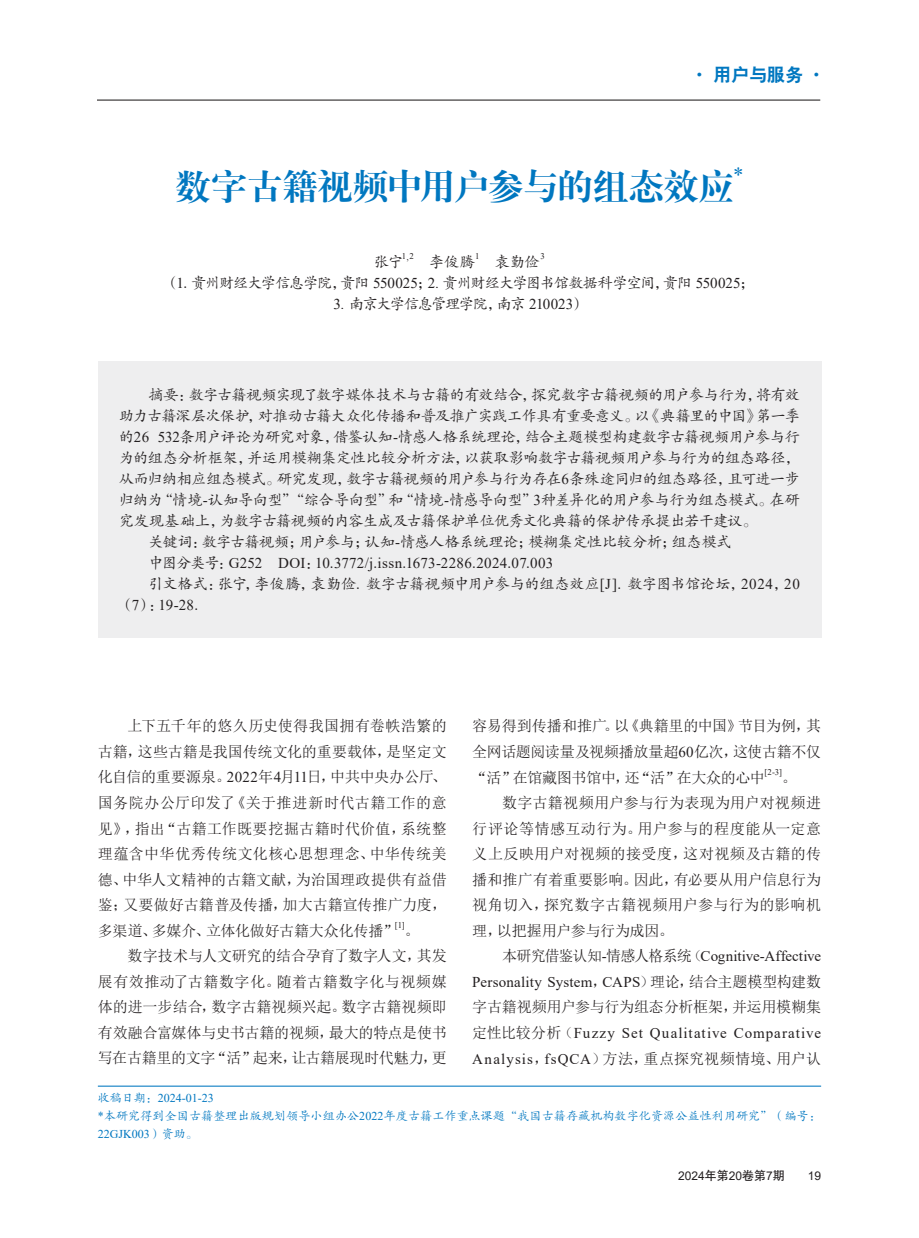
<style>
.page{position:relative;width:919px;height:1238px;background:#fff}
.page>*{position:absolute;margin:0;border:0;box-sizing:border-box;transform-origin:0 0}
.文章标题{font:36px "H Ya 4 gj";letter-spacing:-.03em;color:#0077c0}
.分类名{font:18px "H Yb 2 gj";color:#0077c0}
.正常段{font:15px/25.5px "Sim Sun";letter-spacing:-.01em;color:#231f20;text-align:justify}
.摘要{font:15px/21px "FZKTK GBK1 0";letter-spacing:-.025em;color:#231f20;text-align:justify}
.正常段-2{font:15px/25.5px "Times New Roman";letter-spacing:.055em;color:#231f20;text-align:justify}
.作者单位{font:15px/21px "FZKTK GBK1 0";letter-spacing:-.065em;color:#231f20;text-align:center}
.引用格式{font:15px/21px "FZKTK GBK1 0";letter-spacing:-.025em;color:#231f20}
.DOI值{font:15px "Times New Roman";letter-spacing:.015em;color:#231f20}
.关键字{font:15px "FZKTK GBK1 0";letter-spacing:-.015em;color:#231f20}
.作者{font:15px "FZKTK GBK1 0";letter-spacing:.005em;color:#231f20}
.基金项目{font:12px/18px "FZKTK GBK1 0";letter-spacing:.01em;color:#0077c0}
.日期{font:12px "Times New Roman";color:#0077c0}
.t1{font:12px "Arial";color:#231f20}
.正常段-3{font:8.7px "Times New Roman";color:#231f20}
.作者-2{font:8.7px "Times New Roman";color:#231f20}
.s1{font-family:"Adobe Song Std";font-weight:300}
.s2{font-family:"Times New Roman"}
.s3{font-family:"FZKTK GBK1 0"}
.s4{font-family:"Sim Sun"}
.s5{font-family:"H Yb 1 gj"}
</style>
<div class="page">
<hr style="left:97px;top:99px;width:723px;height:2px;background:#231f20">
<div style="left:98px;top:361px;width:723px;height:192px;background:#eeeeef"></div>
<div style="left:98px;top:550px;width:723px;height:87px;background:#eeeeef"></div>
<hr style="left:98px;top:1085px;width:723px;height:1px;background:#0077c0">
<p class="分类名" style="left:690px;top:66px;width:136px">· 用户与服务 ·</p>
<p class="文章标题" style="left:175px;top:169px;width:570px">数字古籍视频中用户参与的组态效应<sup>*</sup></p>
<p class="作者" style="left:374px;top:254px;width:30px">张宁</p>
<p class="作者-2" style="left:402px;top:250px;width:14px">1 <span class="s1">，</span>2</p>
<p class="作者" style="left:429px;top:254px;width:47px">李俊腾</p>
<p class="作者-2" style="left:475px;top:250px;width:6px">1</p>
<p class="作者" style="left:495px;top:254px;width:47px">袁勤俭</p>
<p class="作者-2" style="left:540px;top:250px;width:6px">3</p>
<p class="作者单位" style="left:164px;top:272px;width:591px">（<span class="s2">1.</span> 贵州财经大学信息学院，贵阳 <span class="s2">550025</span>；<span class="s2">2</span>．贵州财经大学图书馆数据科学空间，贵阳 <span class="s2">550025</span>；<br><span class="s2">3</span>．南京大学信息管理学院，南京 <span class="s2">210023</span>）</p>
<p class="摘要" style="left:119px;top:384px;width:682px;text-indent:29px">摘要：数字古籍视频实现了数字媒体技术与古籍的有效结合，探究数字古籍视频的用户参与行为，将有效助力古籍深层次保护，对推动古籍大众化传播和普及推广实践工作具有重要意义。以《典籍里的中国》第一季的<span class="s2">26 532</span>条用户评论为研究对象，借鉴认知<span class="s2">-</span>情感人格系统理论，结合主题模型构建数字古籍视频用户参与行为的组态分析框架，并运用模糊集定性比较分析方法，以获取影响数字古籍视频用户参与行为的组态路径，从而归纳相应组态模式。研究发现，数字古籍视频的用户参与行为存在<span class="s2">6</span>条殊途同归的组态路径，且可进一步归纳为“情境<span class="s2">-</span>认知导向型”“综合导向型”和“情境<span class="s2">-</span>情感导向型”<span class="s2">3</span>种差异化的用户参与行为组态模式。在研究发现基础上，为数字古籍视频的内容生成及古籍保护单位优秀文化典籍的保护传承提出若干建议。</p>
<p class="关键字" style="left:148px;top:534px;width:584px">关键词：数字古籍视频；用户参与；认知<span class="s2">-</span>情感人格系统理论；模糊集定性比较分析；组态模式</p>
<p class="DOI值" style="left:148px;top:552px;width:406px"><span class="s3">中图分类号：</span>G252 DOI<span class="s3">：</span>10.3772/j.issn.1673-2286.2024.07.003</p>
<p class="引用格式" style="left:119px;top:573px;width:682px;text-indent:29px">引文格式：张宁，李俊腾，袁勤俭<span class="s2">.</span> 数字古籍视频中用户参与的组态效应<span class="s2">[J].</span> 数字图书馆论坛，<span class="s2">2024</span>，<span class="s2">20</span>（<span class="s2">7</span>）：<span class="s2">19-28.</span></p>
<p class="正常段" style="left:98px;top:713px;width:350px;text-indent:30px">上下五千年的悠久历史使得我国拥有卷帙浩繁的古籍，这些古籍是我国传统文化的重要载体，是坚定文化自信的重要源泉。<span class="s2">2022</span>年<span class="s2">4</span>月<span class="s2">11</span>日，中共中央办公厅、国务院办公厅印发了《关于推进新时代古籍工作的意见》，指出“古籍工作既要挖掘古籍时代价值，系统整理蕴含中华优秀传统文化核心思想理念、中华传统美德、中华人文精神的古籍文献，为治国理政提供有益借鉴；又要做好古籍普及传播，加大古籍宣传推广力度，多渠道、多媒介、立体化做好古籍大众化传播” 。</p>
<p class="正常段-3" style="left:394px;top:919px;width:11px">[1]</p>
<p class="正常段" style="left:98px;top:942px;width:350px;text-indent:30px">数字技术与人文研究的结合孕育了数字人文，其发展有效推动了古籍数字化。随着古籍数字化与视频媒体的进一步结合，数字古籍视频兴起。数字古籍视频即有效融合富媒体与史书古籍的视频，最大的特点是使书写在古籍里的文字“活”起来，让古籍展现时代魅力，更</p>
<p class="正常段" style="left:472px;top:713px;width:350px">容易得到传播和推广。以《典籍里的中国》节目为例，其全网话题阅读量及视频播放量超<span class="s2">60</span>亿次，这使古籍不仅“活”在馆藏图书馆中，还“活”在大众的心中</p>
<p class="正常段-3" style="left:764px;top:766px;width:19px">[2-3]</p>
<p class="正常段" style="left:781px;top:764px;width:16px">。</p>
<p class="正常段" style="left:472px;top:790px;width:350px;text-indent:30px">数字古籍视频用户参与行为表现为用户对视频进行评论等情感互动行为。用户参与的程度能从一定意义上反映用户对视频的接受度，这对视频及古籍的传播和推广有着重要影响。因此，有必要从用户信息行为视角切入，探究数字古籍视频用户参与行为的影响机理，以把握用户参与行为成因。</p>
<p class="正常段-2" style="left:472px;top:943px;width:350px;text-indent:30px"><span class="s4">本研究借鉴认知</span>-<span class="s4">情感人格系统（</span>Cognitive-Affective Personality System<span class="s4">，</span>CAPS<span class="s4">）理论，结合主题模型构建数字古籍视频用户参与行为组态分析框架，并运用模糊集定性比较分析（</span>Fuzzy Set Qualitative Comparative Analysis<span class="s4">，</span>fsQCA<span class="s4">）方法，重点探究视频情境、用户认</span></p>
<p class="日期" style="left:98px;top:1089px;width:117px"><span class="s3">收稿日期：</span>2024-01-23</p>
<p class="基金项目" style="left:98px;top:1107px;width:724px"><span class="s2">*</span>本研究得到全国古籍整理出版规划领导小组办公<span class="s2">2022</span>年度古籍工作重点课题“我国古籍存藏机构数字化资源公益性利用研究”（编号：<br><span class="s2">22GJK003</span>）资助。</p>
<p class="t1" style="left:678px;top:1167px;width:108px">2024<span class="s5">年第</span>20<span class="s5">卷第</span>7<span class="s5">期</span></p>
<p class="t1" style="left:807px;top:1167px;width:15px">19</p>
</div>
